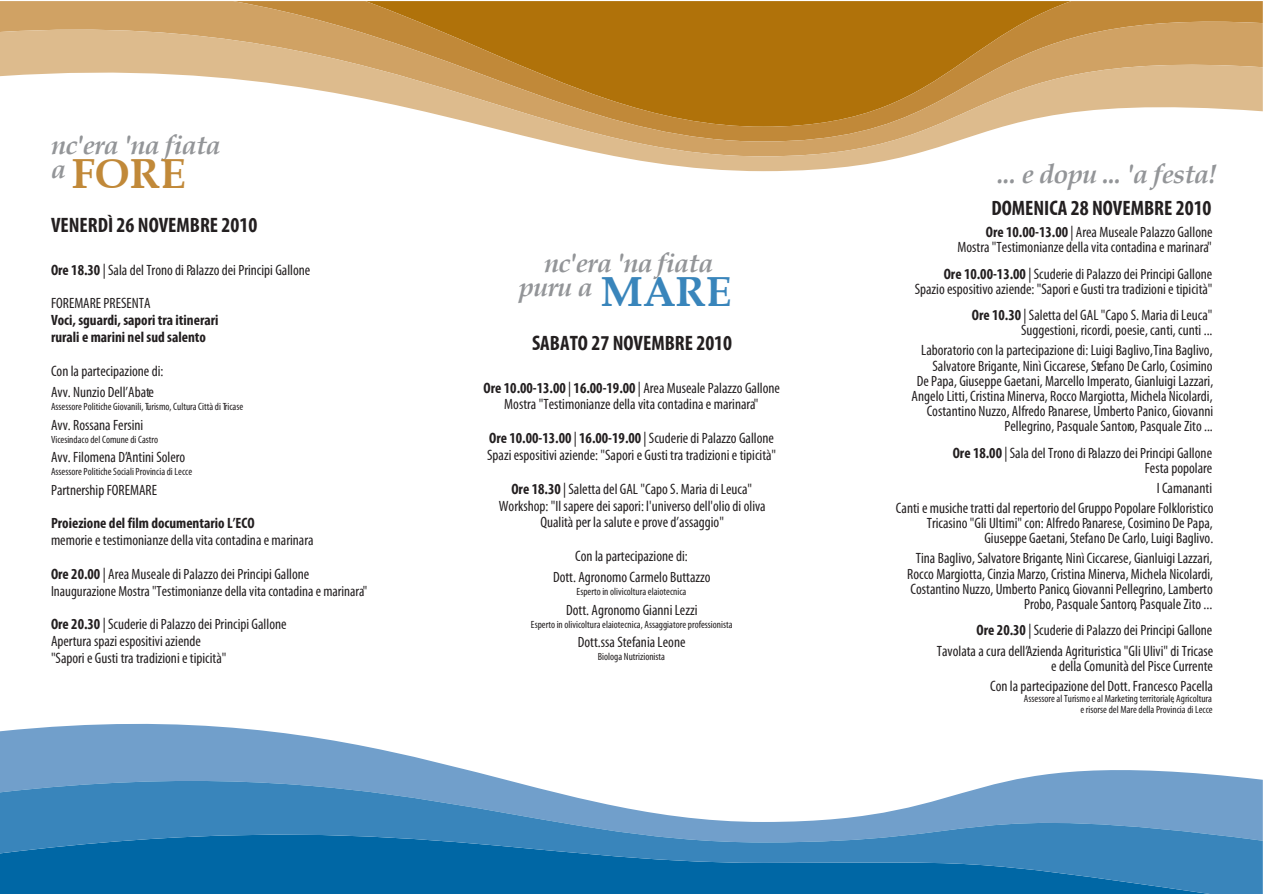
<style>
.page{position:relative;width:1263px;height:894px;background:#fff}
.page>*{position:absolute;margin:0;border:0;box-sizing:border-box;transform-origin:0 0}
.t1{font:700 42px "Book Antiqua";color:#c18939}
.t2{font:700 42px "Book Antiqua";color:#3985bb}
.t3{font:italic 700 27px/24.3px "Book Antiqua";letter-spacing:-.025em;color:#939598}
.t4{font:700 21px "Myriad Pro Cond";color:#231f20}
.t5{font:15px/15.1px "Myriad Pro Cond";color:#231f20;text-align:right}
.t6{font:700 15px/17px "Myriad Pro Cond";color:#231f20}
.t7{font:14.7px "Myriad Pro Cond";color:#231f20}
.t8{font:10.5px/10.6px "Myriad Pro Cond";color:#231f20;text-align:right}
.s1{font-weight:700}
</style>
<div class="page">
<svg style="left:0;top:1px;width:1263px;height:19px;background:#bb832b"></svg>
<svg style="left:0;top:20px;width:1263px;height:151px"></svg>
<svg style="left:0;top:723px;width:378px;height:26px;fill:#719fcb"></svg>
<svg style="left:0;top:749px;width:1263px;height:145px"></svg>
<h2 class="t3" style="left:51px;top:133px;width:171px">nc'era 'na fiata</h2>
<h1 class="t1" style="left:51px;top:149px;width:136px"><sup>a</sup> FORE</h1>
<h3 class="t4" style="left:51px;top:217px;width:208px">VENERDÌ 26 NOVEMBRE 2010</h3>
<p class="t5" style="left:51px;top:263px;width:261px"><span class="s1">Ore 18.30</span> | Sala del Trono di Palazzo dei Principi Gallone</p>
<p class="t5" style="left:51px;top:297px;width:101px">FOREMARE PRESENTA</p>
<p class="t6" style="left:51px;top:313px;width:169px">Voci, sguardi, sapori tra itinerari rurali e marini nel sud salento</p>
<p class="t5" style="left:51px;top:362px;width:114px;line-height:21px;text-align:left">Con la partecipazione di:<br>Avv. Nunzio Dell’Abate</p>
<p class="t8" style="left:51px;top:402px;width:194px">Assessore Politiche Giovanili, Turismo, Cultura Città di Tricase</p>
<p class="t5" style="left:51px;top:418px;width:94px">Avv. Rossana Fersini</p>
<p class="t8" style="left:51px;top:435px;width:109px">Vicesindaco del Comune di Castro</p>
<p class="t5" style="left:51px;top:451px;width:136px">Avv. Filomena D’Antini Solero</p>
<p class="t8" style="left:51px;top:467px;width:143px">Assessore Politiche Sociali Provincia di Lecce</p>
<p class="t5" style="left:51px;top:483px;width:108px">Partnership FOREMARE</p>
<p class="t6" style="left:51px;top:516px;width:205px">Proiezione del film documentario L’ECO</p>
<p class="t5" style="left:51px;top:534px;width:264px">memorie e testimonianze della vita contadina e marinara</p>
<p class="t5" style="left:51px;top:568px;width:260px"><span class="s1">Ore 20.00</span> | Area Museale di Palazzo dei Principi Gallone</p>
<p class="t7" style="left:51px;top:585px;width:318px">Inaugurazione Mostra "Testimonianze della vita contadina e marinara"</p>
<p class="t5" style="left:51px;top:617px;width:237px;line-height:16.8px;text-align:left"><span class="s1">Ore 20.30</span> | Scuderie di Palazzo dei Principi Gallone<br>Apertura spazi espositivi aziende<br>"Sapori e Gusti tra tradizioni e tipicità"</p>
<h2 class="t3" style="left:519px;top:251px;width:196px;text-indent:25px">nc'era 'na fiata puru a</h2>
<h1 class="t2" style="left:601px;top:267px;width:132px">MARE</h1>
<h3 class="t4" style="left:532px;top:334px;width:202px">SABATO 27 NOVEMBRE 2010</h3>
<p class="t5" style="left:484px;top:380px;width:298px;line-height:16.8px;text-align:center"><span class="s1">Ore 10.00-13.00</span> | <span class="s1">16.00-19.00</span> | Area Museale Palazzo Gallone<br>Mostra "Testimonianze della vita contadina e marinara"</p>
<p class="t5" style="left:487px;top:431px;width:291px;line-height:16.8px;text-align:left"><span class="s1">Ore 10.00-13.00</span> | <span class="s1">16.00-19.00</span> | Scuderie di Palazzo Gallone<br>Spazi espositivi aziende: "Sapori e Gusti tra tradizioni e tipicità"</p>
<p class="t5" style="left:499px;top:482px;width:269px;line-height:16.8px;text-align:center"><span class="s1">Ore 18.30</span> | Saletta del GAL "Capo S. Maria di Leuca"<br>Workshop: "Il sapere dei sapori: l'universo dell'olio di oliva<br>Qualità per la salute e prove d’assaggio"</p>
<p class="t5" style="left:553px;top:547px;width:159px;line-height:21px;text-align:center">Con la partecipazione di:<br>Dott. Agronomo Carmelo Buttazzo</p>
<p class="t8" style="left:577px;top:587px;width:111px">Esperto in olivicoltura elaiotecnica</p>
<p class="t5" style="left:566px;top:603px;width:133px">Dott. Agronomo Gianni Lezzi</p>
<p class="t8" style="left:531px;top:620px;width:203px">Esperto in olivicoltura elaiotecnica, Assaggiatore professionista</p>
<p class="t5" style="left:578px;top:636px;width:109px">Dott.ssa Stefania Leone</p>
<p class="t8" style="left:598px;top:652px;width:69px">Biologa Nutrizionista</p>
<h2 class="t3" style="left:998px;top:162px;width:222px">... e dopu ... 'a festa!</h2>
<h3 class="t4" style="left:991px;top:199px;width:222px">DOMENICA 28 NOVEMBRE 2010</h3>
<p class="t5" style="left:958px;top:226px;width:257px"><span class="s1">Ore 10.00-13.00</span> | Area Museale Palazzo Gallone<br>Mostra "Testimonianze della vita contadina e marinara"</p>
<p class="t5" style="left:915px;top:267px;width:299px"><span class="s1">Ore 10.00-13.00</span> | Scuderie di Palazzo dei Principi Gallone<br>Spazio espositivo aziende: "Sapori e Gusti tra tradizioni e tipicità"</p>
<p class="t5" style="left:972px;top:309px;width:242px"><span class="s1">Ore 10.30</span> | Saletta del GAL "Capo S. Maria di Leuca"<br>Suggestioni, ricordi, poesie, canti, cunti ...</p>
<p class="t5" style="left:912px;top:344px;width:303px">Laboratorio con la partecipazione di: Luigi Baglivo, Tina Baglivo, Salvatore Brigante, Ninì Ciccarese, Stefano De Carlo, Cosimino<br>De Papa, Giuseppe Gaetani, Marcello Imperato, Gianluigi Lazzari, Angelo Litti, Cristina Minerva, Rocco Margiotta, Michela Nicolardi, Costantino Nuzzo, Alfredo Panarese, Umberto Panico, Giovanni Pellegrino, Pasquale Santoro, Pasquale Zito ...</p>
<p class="t5" style="left:953px;top:446px;width:261px"><span class="s1">Ore 18.00</span> | Sala del Trono di Palazzo dei Principi Gallone<br>Festa popolare</p>
<p class="t5" style="left:896px;top:479px;width:319px;line-height:20.2px">I Camananti<br>Canti e musiche tratti dal repertorio del Gruppo Popolare Folkloristico</p>
<p class="t5" style="left:927px;top:517px;width:288px">Tricasino "Gli Ultimi" con: Alfredo Panarese, Cosimino De Papa,<br>Giuseppe Gaetani, Stefano De Carlo, Luigi Baglivo.</p>
<p class="t5" style="left:907px;top:552px;width:307px">Tina Baglivo, Salvatore Brigante, Ninì Ciccarese, Gianluigi Lazzari, Rocco Margiotta, Cinzia Marzo, Cristina Minerva, Michela Nicolardi, Costantino Nuzzo, Umberto Panico, Giovanni Pellegrino, Lamberto Probo, Pasquale Santoro, Pasquale Zito ...</p>
<p class="t5" style="left:937px;top:621px;width:278px;line-height:20.2px"><span class="s1">Ore 20.30</span> | Scuderie di Palazzo dei Principi Gallone<br>Tavolata a cura dell’Azienda Agrituristica "Gli Ulivi" di Tricase</p>
<p class="t5" style="left:990px;top:657px;width:224px;line-height:20.2px">e della Comunità del Pisce Currente<br>Con la partecipazione del Dott. Francesco Pacella</p>
<p class="t8" style="left:1024px;top:694px;width:190px">Assessore al Turismo e al Marketing territoriale, Agricoltura e risorse del Mare della Provincia di Lecce</p>
</div>
